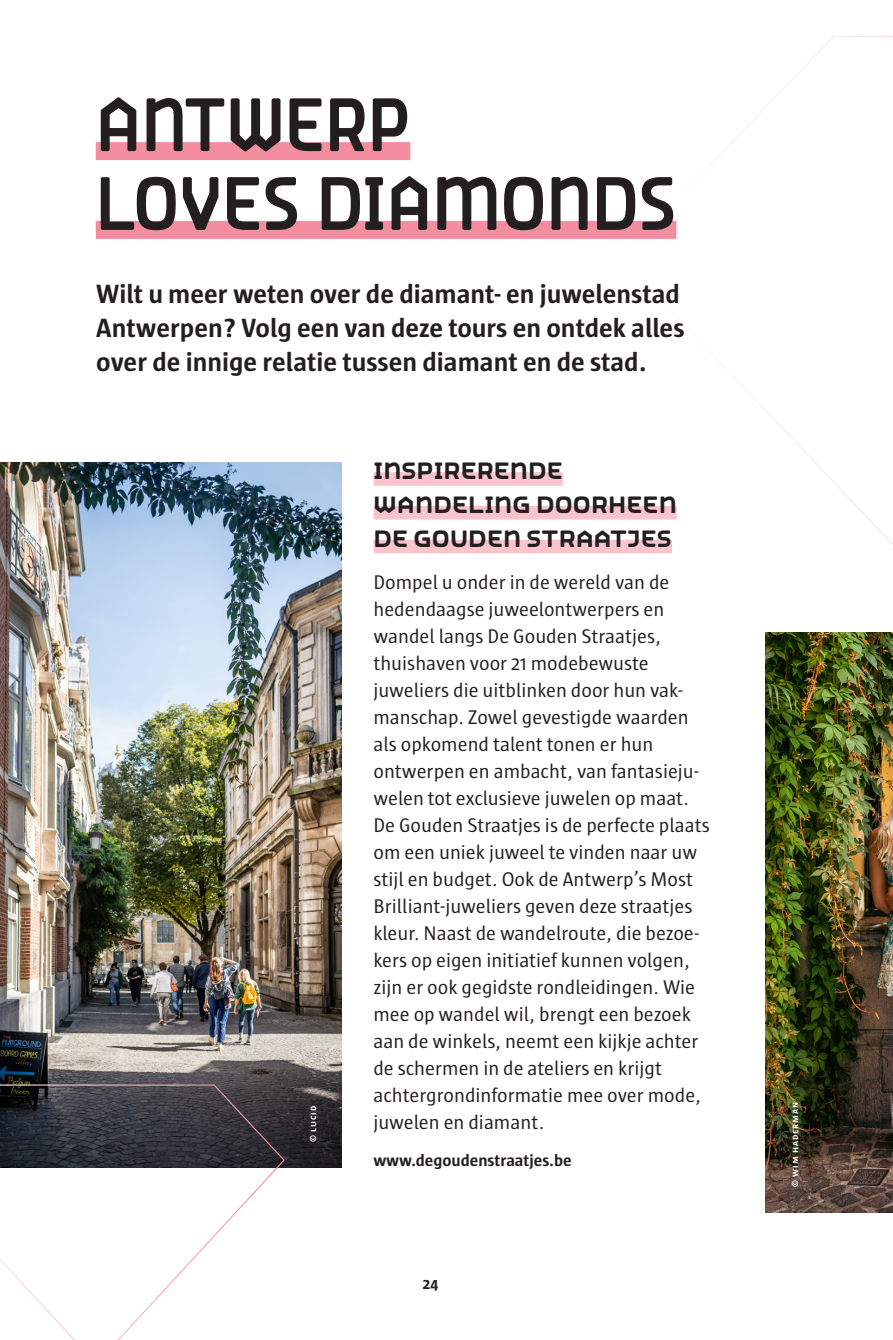
<style>
.page{position:relative;width:893px;height:1340px;background:#fff}
.page>*{position:absolute;margin:0;border:0;box-sizing:border-box;transform-origin:0 0}
.TITEL_36_Antw_ROZE{font:67.5px "Antwerpen";letter-spacing:.005em;color:#231f20}
.BODY_14_Sun_WIT{font:700 27px/33.8px "Sun Antwerpen";letter-spacing:-.01em;color:#231f20}
.TITEL_dia_12_AntwSC_ROZE{font:27px/33.8px "Antwerpen Small Caps";letter-spacing:.005em;color:#231f20}
.BODY_8_75_Sun_WIT{font:20.25px/27px "Sun Antwerpen";color:#231f20}
.INFO_7_5_SunBold_WIT{font:700 16.88px "Sun Antwerpen";color:#231f20}
.t1{font:700 15.75px "Sun Antwerpen";color:#231f20}
.OPYRIGHT_4_WIT{font:700 9px "Sun Antwerpen";letter-spacing:.09em;color:#fff}
</style>
<div class="page">
<img style="left:0;top:462px;width:342px;height:705px">
<img style="left:765px;top:858px;width:128px;height:354px">
<svg style="left:619px;top:36px;width:274px;height:822px"></svg>
<svg style="left:0;top:1083px;width:286px;height:256px"></svg>
<div style="left:96px;top:142px;width:314px;height:18px;background:#f48da0"></div>
<div style="left:96px;top:221px;width:580px;height:18px;background:#f48da0"></div>
<div style="left:373px;top:472px;width:190px;height:14px;background:#f9c4cb"></div>
<div style="left:373px;top:506px;width:304px;height:13px;background:#f9c4cb"></div>
<div style="left:373px;top:540px;width:299px;height:13px;background:#f9c4cb"></div>
<p class="TITEL_36_Antw_ROZE" style="left:96px;top:82px;width:316px">ANTWERP</p>
<p class="TITEL_36_Antw_ROZE" style="left:96px;top:160px;width:582px">LOVES DIAMONDS</p>
<p class="BODY_14_Sun_WIT" style="left:96px;top:277px;width:590px">Wilt u meer weten over de diamant- en juwelenstad<br>Antwerpen? Volg een van deze tours en ontdek alles over de innige relatie tussen diamant en de stad.</p>
<p class="TITEL_dia_12_AntwSC_ROZE" style="left:373px;top:453px;width:305px">INSPIRERENDE<br>WANDELING DOORHEEN<br>DE GOUDEN STRAATJES</p>
<p class="BODY_8_75_Sun_WIT" style="left:373px;top:568px;width:338px">Dompel u onder in de wereld van de hedendaagse juweelontwerpers en wandel langs De Gouden Straatjes, thuishaven voor 21 modebewuste juweliers die uitblinken door hun vak&shy;manschap. Zowel gevestigde waarden als opkomend talent tonen er hun ontwerpen en ambacht, van fantasieju&shy;welen tot exclusieve juwelen op maat.<br>De Gouden Straatjes is de perfecte plaats om een uniek juweel te vinden naar uw stijl en budget. Ook de Antwerp’s Most Brilliant-juweliers geven deze straatjes kleur. Naast de wandelroute, die bezoe&shy;kers op eigen initiatief kunnen volgen, zijn er ook gegidste rondleidingen. Wie mee op wandel wil, brengt een bezoek aan de winkels, neemt een kijkje achter de schermen in de ateliers en krijgt achtergrondinformatie mee over mode, juwelen en diamant.</p>
<p class="INFO_7_5_SunBold_WIT" style="left:373px;top:1151px;width:200px">www.degoudenstraatjes.be</p>
<p class="OPYRIGHT_4_WIT" style="left:308px;top:1141px;width:37px;rotate:-90deg">© Lucid</p>
<p class="OPYRIGHT_4_WIT" style="left:790px;top:1186px;width:86px;rotate:-90deg">© Wim Haderman</p>
<p class="t1" style="left:423px;top:1274px;width:17px">24</p>
</div>
